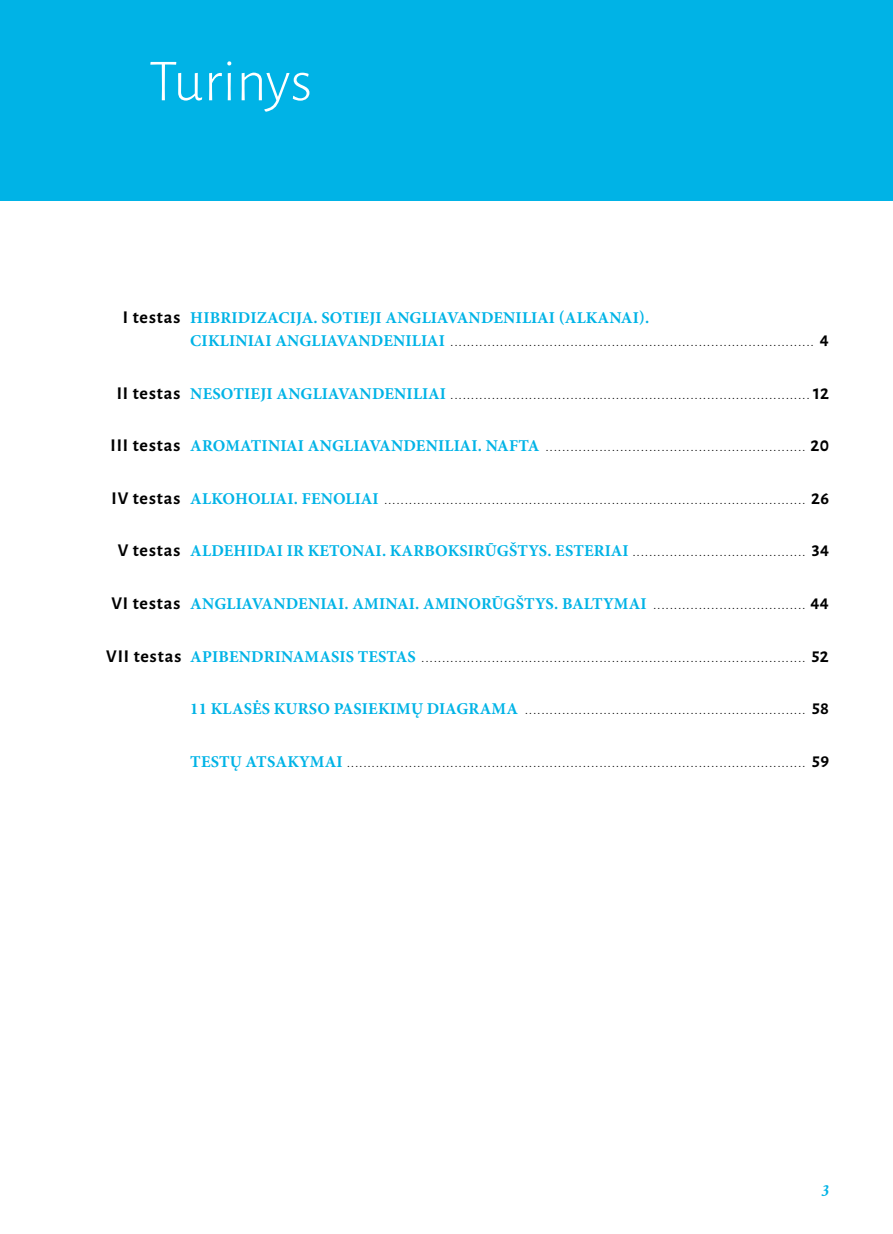
<style>
.page{position:relative;width:893px;height:1234px;background:#fff}
.page>*{position:absolute;margin:0;border:0;box-sizing:border-box;transform-origin:0 0}
.t1{font:300 60px "Alegreya Sans";color:#fff}
.t2{font:300 18px "Alegreya Sans";color:#000}
.t3{font:italic 700 17.25px "Crimson Text";color:#00b3e6}
.t4{font:700 16.5px "Minion Pro";letter-spacing:.01em;color:#00b3e6}
.s1{font-family:"Alegreya Sans";font-size:18px;color:#000}
.s2{font-family:"Minion Pro";font-weight:700;font-size:16.5px;color:#00b3e6}
.s3{font-weight:700}
.s4{font-family:"Alegreya Sans";font-weight:300;font-size:18px;color:#000}
</style>
<div class="page">
<div style="left:0;top:0;width:893px;height:201px;background:#00b3e6"></div>
<h1 class="t1" style="left:149px;top:42px;width:165px">Turinys</h1>
<p class="t4" style="left:123px;top:306px;width:528px"><span class="s1">I testas</span> HIBRIDIZACIJA. SOTIEJI ANGLIAVANDENILIAI (ALKANAI).</p>
<p class="t2" style="left:190px;top:328px;width:640px"><span class="s2">CIKLINIAI ANGLIAVANDENILIAI</span> ........................................................................................ <span class="s3">4</span></p>
<p class="t2" style="left:117px;top:381px;width:714px"><span class="s3">II testas</span> <span class="s2">NESOTIEJI ANGLIAVANDENILIAI</span> ....................................................................................... <span class="s3">12</span></p>
<p class="t2" style="left:111px;top:433px;width:720px"><span class="s3">III testas</span> <span class="s2">AROMATINIAI ANGLIAVANDENILIAI. NAFTA</span> ............................................................... <span class="s3">20</span></p>
<p class="t2" style="left:112px;top:486px;width:719px"><span class="s3">IV testas</span> <span class="s2">ALKOHOLIAI. FENOLIAI</span> ...................................................................................................... <span class="s3">26</span></p>
<p class="t4" style="left:118px;top:539px;width:713px"><span class="s1">V testas</span> ALDEHIDAI IR KETONAI. KARBOKSIRŪGŠTYS. ESTERIAI <span class="s4">..........................................</span> <span class="s1">34</span></p>
<p class="t4" style="left:112px;top:592px;width:719px"><span class="s1">VI testas</span> ANGLIAVANDENIAI. AMINAI. AMINORŪGŠTYS. BALTYMAI <span class="s4">.....................................</span> <span class="s1">44</span></p>
<p class="t2" style="left:106px;top:644px;width:724px"><span class="s3">VII testas</span> <span class="s2">APIBENDRINAMASIS TESTAS</span> ............................................................................................. <span class="s3">52</span></p>
<p class="t2" style="left:190px;top:696px;width:640px"><span class="s2">11 KLASĖS KURSO PASIEKIMŲ DIAGRAMA</span> .................................................................... <span class="s3">58</span></p>
<p class="t2" style="left:190px;top:749px;width:640px"><span class="s2">TESTŲ ATSAKYMAI</span> ............................................................................................................... <span class="s3">59</span></p>
<p class="t3" style="left:822px;top:1179px;width:9px">3</p>
</div>
